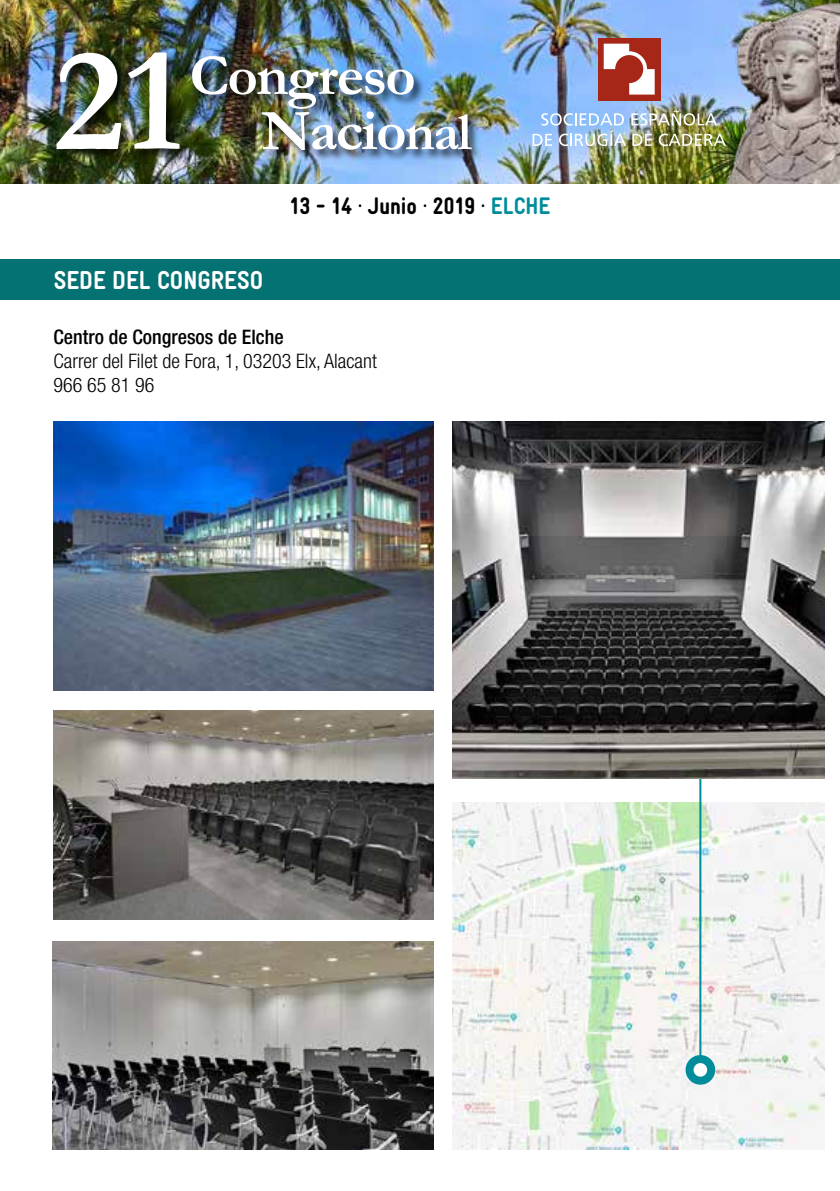
<style>
.page{position:relative;width:840px;height:1191px;background:#fff}
.page>*{position:absolute;margin:0;border:0;box-sizing:border-box;transform-origin:0 0}
.t1{font:700 150.2px "Garamond";color:#fff}
.t2{font:700 58.6px/55.2px "Garamond";letter-spacing:-.03em;color:#fff}
.t3{font:900 26px "Gravur Condensed";color:#fff}
.t4{font:900 24px "Gravur Condensed";color:#000}
.t5{font:300 condensed 20px/24px "Helvetica Neue LT Com";color:#000}
.t6{font:500 condensed 20px "Helvetica Neue LT Com";color:#000}
.s1{font-size:54.2px}
.s2{color:#008c9a}
</style>
<div class="page">
<img style="left:0;top:0;width:840px;height:184px">
<img style="left:718px;top:0;width:121px;height:184px">
<div style="left:597px;top:38px;width:63px;height:63px;background:#a62617"></div>
<svg style="left:632px;top:134px;width:19px;height:12px"></svg>
<svg style="left:658px;top:134px;width:67px;height:12px"></svg>
<img style="left:532px;top:113px;width:93px;height:33px">
<svg style="left:631px;top:110px;width:85px;height:16px"></svg>
<svg style="left:603px;top:44px;width:51px;height:51px"></svg>
<div style="left:56px;top:51px;width:427px;height:111px;background:#000;opacity:.72"></div>
<hr style="left:839px;top:259px;width:1px;height:41px;background:#047273">
<div style="left:0;top:259px;width:839px;height:41px;background:#047273"></div>
<img style="left:54px;top:710px;width:379px;height:209px">
<img style="left:452px;top:802px;width:372px;height:348px">
<img style="left:54px;top:421px;width:379px;height:270px">
<img style="left:52px;top:941px;width:381px;height:209px">
<hr style="left:699px;top:776px;width:2px;height:293px;background:#008c9a">
<div style="left:689px;top:1059px;width:21px;height:21px;background:#fff;border-radius:50%"></div>
<div style="left:685px;top:1055px;width:29px;height:29px;border:8px solid #008c9a;border-radius:50%"></div>
<img style="left:452px;top:421px;width:372px;height:358px">
<h1 class="t1" style="left:54px;top:12px;width:131px">21</h1>
<h2 class="t2" style="left:261px;top:47px;width:211px;text-indent:-72px">Congreso<br>Nacio<span class="s1">nal</span></h2>
<h3 class="t3" style="left:54px;top:265px;width:211px">SEDE DEL CONGRESO</h3>
<p class="t4" style="left:289px;top:192px;width:262px">13 - 14 · Junio · 2019 · <span class="s2">ELCHE</span></p>
<p class="t6" style="left:54px;top:325px;width:231px">Centro de Congresos de Elche</p>
<p class="t5" style="left:54px;top:349px;width:324px">Carrer del Filet de Fora, 1, 03203 Elx, Alacant<br>966 65 81 96</p>
</div>
